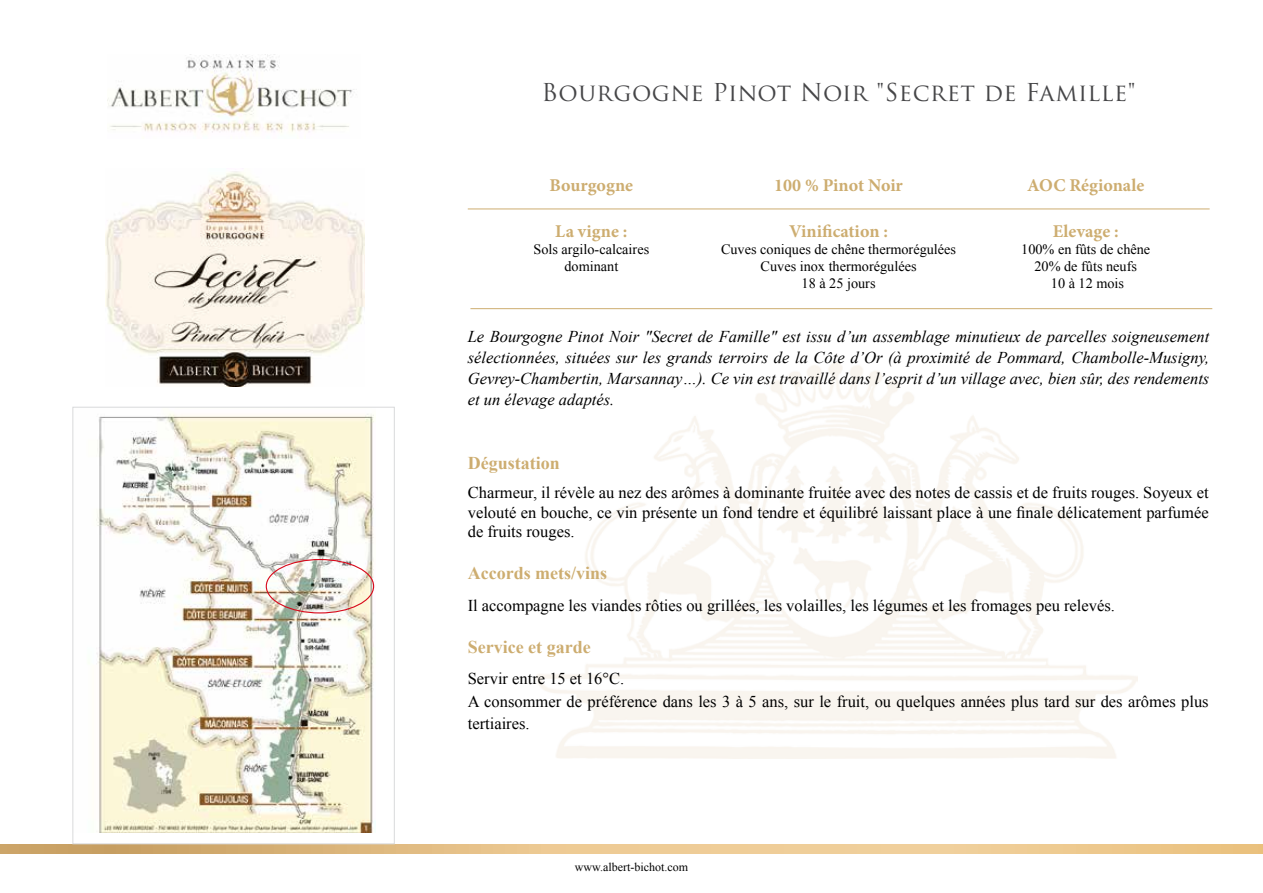
<style>
.page{position:relative;width:1263px;height:893px;background:#fff}
.page>*{position:absolute;margin:0;border:0;box-sizing:border-box;transform-origin:0 0}
.t1{font:24px "Trajan Pro";letter-spacing:.02em;color:#464648}
.t2{font:700 18px "Minion Pro";color:#cdad70}
.t3{font:700 18px "Times New Roman";color:#cdad70}
.t4{font:16.5px/19.8px "Times New Roman";color:#000;text-align:justify}
.t5{font:italic 16.5px/21px "Times New Roman";color:#000;text-align:justify}
.t6{font:14.25px/17.1px "Times New Roman";color:#000;text-align:center}
.t7{font:12px "Times New Roman";color:#000}
</style>
<div class="page">
<svg style="left:0;top:845px;width:1263px;height:9px"></svg>
<img style="left:107px;top:54px;width:247px;height:79px">
<hr style="left:468px;top:209px;width:742px;height:1px;background:#cdad70">
<hr style="left:470px;top:308px;width:742px;height:1px;background:#cdad70">
<img style="left:105px;top:171px;width:259px;height:216px">
<img style="left:96px;top:413px;width:279px;height:419px">
<div style="left:73px;top:407px;width:321px;height:437px;border:1px solid #d9dadb"></div>
<div style="left:266px;top:559px;width:108px;height:54px;border:1px solid #d8091b;border-radius:50%"></div>
<h1 class="t1" style="left:541px;top:77px;width:596px">Bourgogne Pinot Noir "Secret de Famille"</h1>
<p class="t2" style="left:549px;top:173px;width:85px">Bourgogne</p>
<p class="t2" style="left:774px;top:173px;width:130px">100 % Pinot Noir</p>
<p class="t2" style="left:1027px;top:173px;width:119px">AOC Régionale</p>
<p class="t2" style="left:555px;top:218px;width:74px">La vigne :</p>
<p class="t6" style="left:533px;top:240px;width:117px">Sols argilo-calcaires dominant</p>
<p class="t2" style="left:789px;top:218px;width:100px">Vinification :</p>
<p class="t6" style="left:721px;top:240px;width:237px">Cuves coniques de chêne thermorégulées<br>Cuves inox thermorégulées<br>18 à 25 jours</p>
<p class="t2" style="left:1053px;top:218px;width:67px">Elevage :</p>
<p class="t6" style="left:1021px;top:240px;width:131px">100% en fûts de chêne<br>20% de fûts neufs<br>10 à 12 mois</p>
<p class="t5" style="left:468px;top:325px;width:743px">Le Bourgogne Pinot Noir "Secret de Famille" est issu d’un assemblage minutieux de parcelles soigneusement sélectionnées, situées sur les grands terroirs de la Côte d’Or (à proximité de Pommard, Chambolle-Musigny, Gevrey-Chambertin, Marsannay…). Ce vin est travaillé dans l’esprit d’un village avec, bien sûr, des rendements et un élevage adaptés.</p>
<p class="t3" style="left:468px;top:450px;width:93px">Dégustation</p>
<p class="t4" style="left:468px;top:482px;width:742px">Charmeur, il révèle au nez des arômes à dominante fruitée avec des notes de cassis et de fruits rouges. Soyeux et velouté en bouche, ce vin présente un fond tendre et équilibré laissant place à une finale délicatement parfumée de fruits rouges.</p>
<p class="t3" style="left:468px;top:561px;width:141px">Accords mets/vins</p>
<p class="t4" style="left:468px;top:595px;width:649px">Il accompagne les viandes rôties ou grillées, les volailles, les légumes et les fromages peu relevés.</p>
<p class="t3" style="left:468px;top:634px;width:124px">Service et garde</p>
<p class="t4" style="left:468px;top:667px;width:742px;line-height:22.5px;text-align:left">Servir entre 15 et 16°C.<br>A consommer de préférence dans les 3 à 5 ans, sur le fruit, ou quelques années plus tard sur des arômes plus tertiaires.</p>
<p class="t7" style="left:575px;top:859px;width:115px">www.albert-bichot.com</p>
</div>
